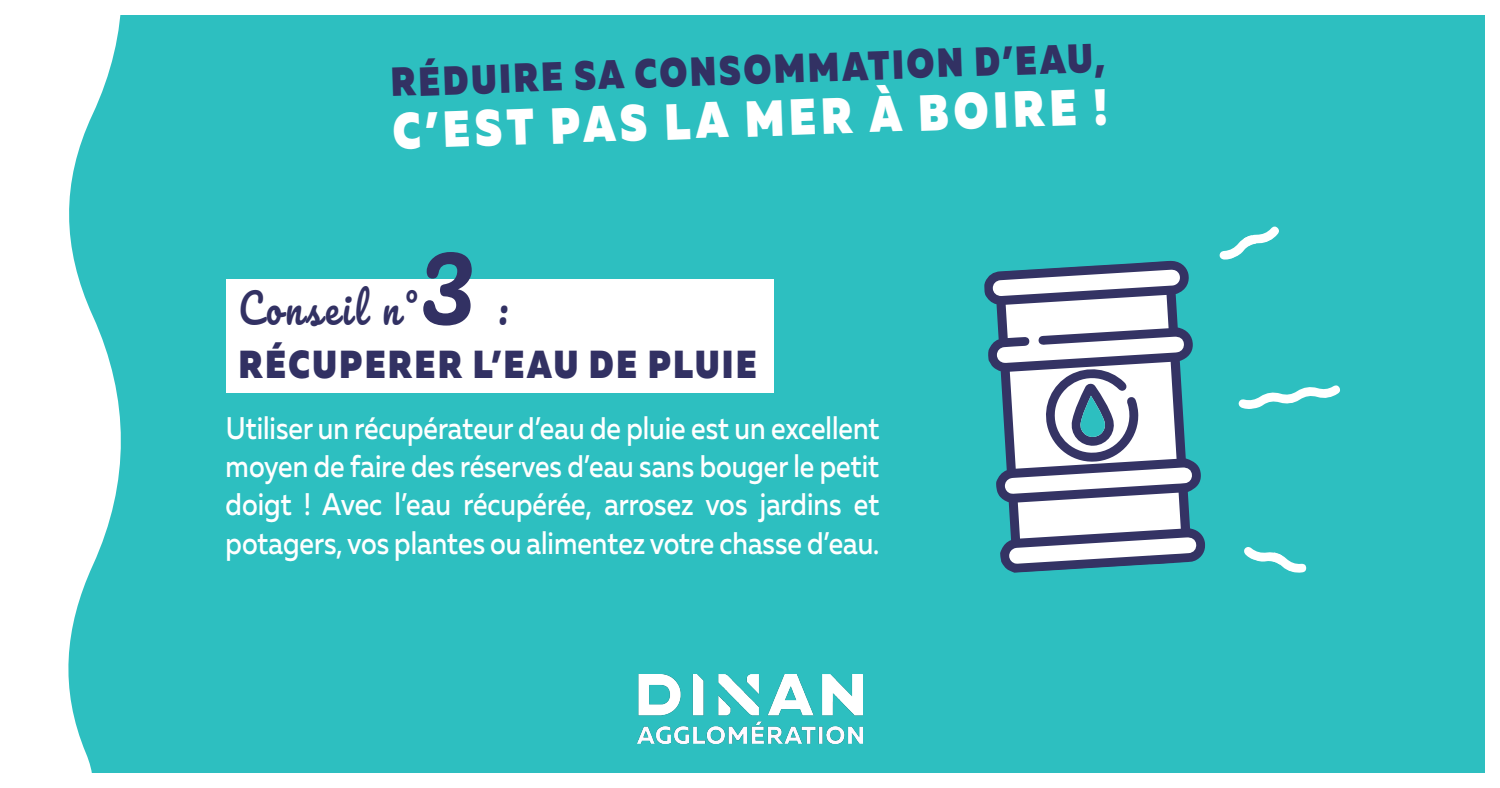
<style>
.page{position:relative;width:1500px;height:788px;background:#fff}
.page>*{position:absolute;margin:0;border:0;box-sizing:border-box;transform-origin:0 0}
.t1{font:124.88px "Pacifico";color:#323163;scale:.85 1}
.t2{font:900 50.75px "Muller";color:#fff;scale:.85 1}
.t3{font:41.62px "Pacifico";letter-spacing:.1em;color:#323163;scale:.85 1}
.t4{font:900 40.5px "Muller";color:#323163;scale:.85 1}
.t5{font:900 39px "Muller";letter-spacing:.08em;color:#323163;scale:.85 1}
.t6{font:500 31.25px/38.4px "Muller";color:#fff;text-align:justify;scale:.85 1}
</style>
<div class="page">
<div style="left:15px;top:15px;width:1470px;height:757px;background:#2dbfc0"></div>
<svg style="left:15px;top:15px;width:117px;height:758px;fill:#fff"></svg>
<img style="left:637px;top:674px;width:226px;height:69px">
<svg style="left:1238px;top:385px;width:102px;height:24px"></svg>
<svg style="left:1219px;top:226px;width:60px;height:33px"></svg>
<svg style="left:1244px;top:547px;width:63px;height:26px"></svg>
<svg style="left:984px;top:260px;width:221px;height:312px"></svg>
<svg style="left:1043px;top:365px;width:97px;height:99px;background:#a4adc0"></svg>
<div style="left:226px;top:279px;width:547px;height:113px;background:#fff"></div>
<p class="t4" style="left:390px;top:57px;width:842px;rotate:-2deg">RÉDUIRE SA CONSOMMATION D’EAU,</p>
<p class="t2" style="left:392px;top:99px;width:843px;rotate:-2deg">C’EST PAS LA MER À BOIRE !</p>
<p class="t1" style="left:420px;top:209px;width:66px">3</p>
<p class="t3" style="left:239px;top:286px;width:211px">Conseil n°</p>
<p class="t3" style="left:499px;top:286px;width:12px">:</p>
<p class="t5" style="left:239px;top:339px;width:611px">RÉCUPERER L’EAU DE PLUIE</p>
<p class="t6" style="left:226px;top:408px;width:771px">Utiliser un récupérateur d’eau de pluie est un excellent moyen de faire des réserves d’eau sans bouger le petit doigt ! Avec l’eau récupérée, arrosez vos jardins et potagers, vos plantes ou alimentez votre chasse d’eau.</p>
</div>
